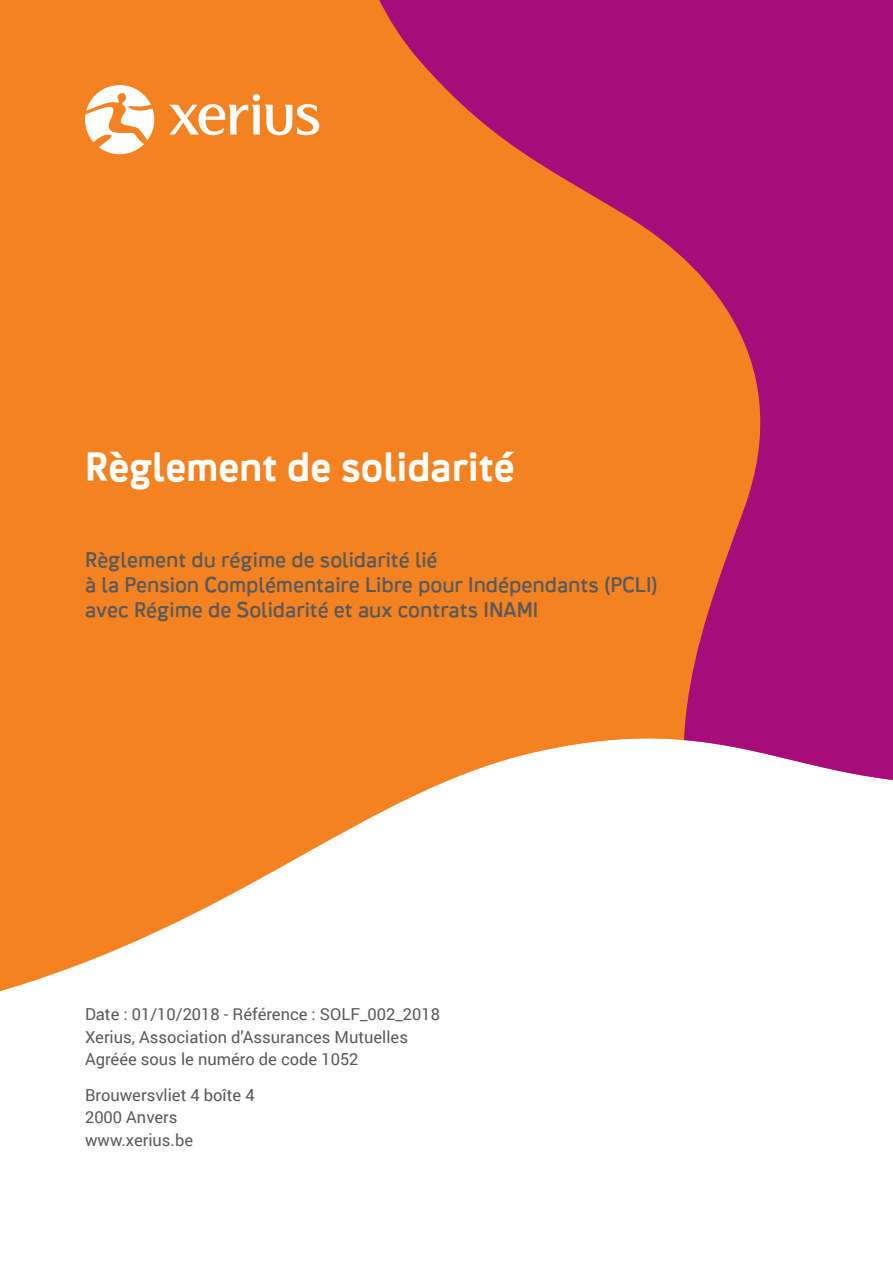
<style>
.page{position:relative;width:893px;height:1263px;background:#fff}
.page>*{position:absolute;margin:0;border:0;box-sizing:border-box;transform-origin:0 0}
.t1{font:39px "Crank 8 Plus Two";color:#fff}
.t2{font:21px/25.2px "Crank 8";color:#58595b}
.t3{font:16.5px/22.5px "Roboto";color:#58595b}
</style>
<div class="page">
<div style="left:0;top:0;width:298px;height:992px;background:#f58220"></div>
<svg style="left:298px;top:0;width:595px;height:858px;background:#da6357"></svg>
<svg style="left:85px;top:85px;width:69px;height:69px"></svg>
<svg style="left:169px;top:94px;width:150px;height:41px"></svg>
<h1 class="t1" style="left:85px;top:443px;width:431px">Règlement de solidarité</h1>
<p class="t2" style="left:85px;top:546px;width:574px">Règlement du régime de solidarité lié<br>à la Pension Complémentaire Libre pour Indépendants (PCLI) avec Régime de Solidarité et aux contrats INAMI</p>
<p class="t3" style="left:85px;top:1002px;width:356px">Date : 01/10/2018 - Référence : SOLF_002_2018<br>Xerius, Association d’Assurances Mutuelles<br>Agréée sous le numéro de code 1052</p>
<p class="t3" style="left:85px;top:1083px;width:171px">Brouwersvliet 4 boîte 4<br>2000 Anvers www.xerius.be</p>
</div>
